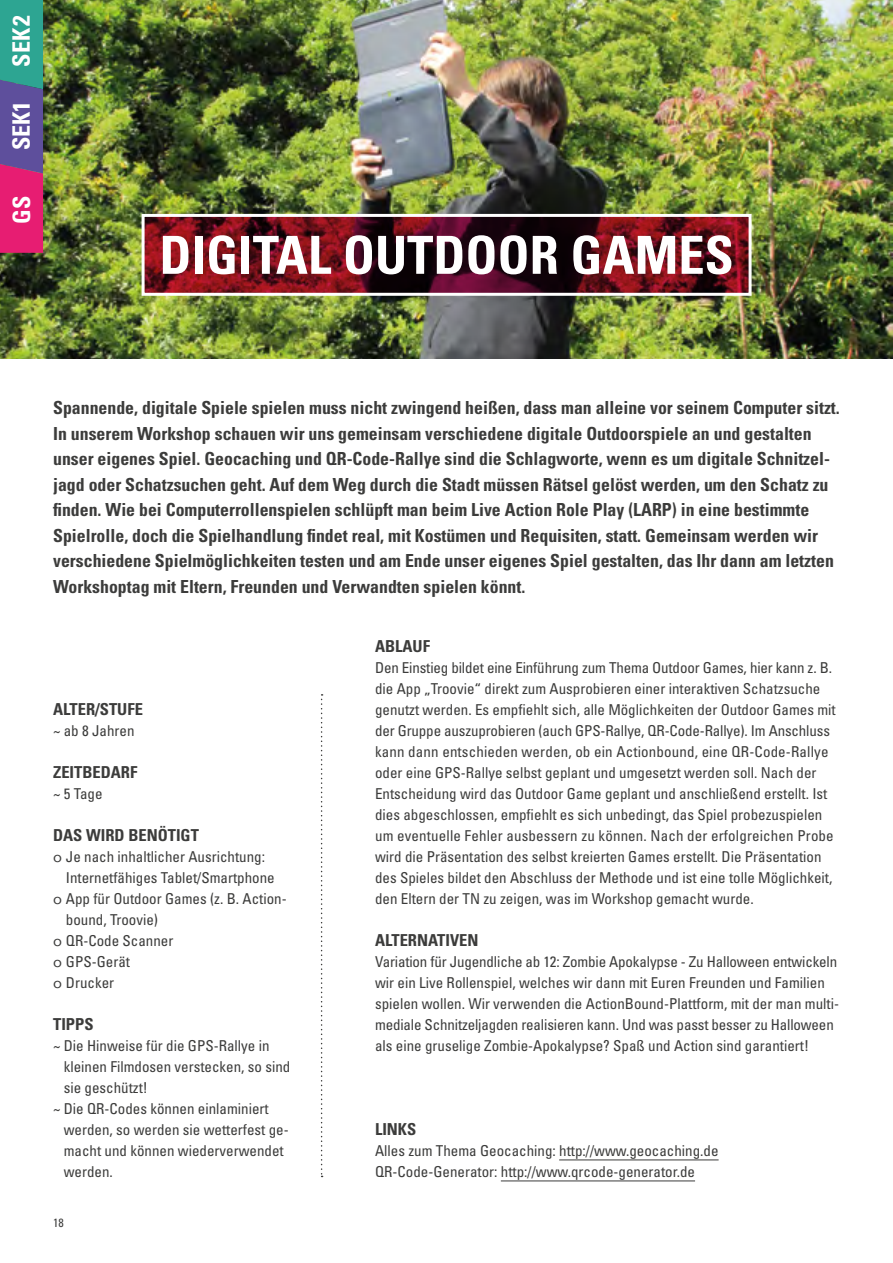
<style>
.page{position:relative;width:893px;height:1263px;background:#fff}
.page>*{position:absolute;margin:0;border:0;box-sizing:border-box;transform-origin:0 0}
.t1{font:700 condensed 52.5px "Univers";color:#fff}
.t2{font:700 condensed 24px "Univers";color:#fff}
.t3{font:700 condensed 18px/25.5px "Univers";color:#3c3c3b}
.t4{font:700 condensed 16.5px "Univers";color:#3c3c3b}
.t5{font:condensed 15px/21px "Univers";color:#3c3c3b}
.t6{font:condensed 12px "Univers";color:#3c3c3b}
.s1{font-family:"Avenir";font-stretch:normal}
</style>
<div class="page">
<hr style="left:892px;top:0;width:1px;height:568px;background:#3c3c3b">
<img style="left:0;top:0;width:893px;height:359px">
<svg style="left:146px;top:218px;width:602px;height:74px;background:#560b16"></svg>
<hr style="left:559px;top:1160px;width:160px;height:1px;background:#3c3c3b">
<hr style="left:501px;top:1181px;width:194px;height:1px;background:#3c3c3b">
<svg style="left:321px;top:694px;width:2px;height:483px"></svg>
<div style="left:142px;top:214px;width:610px;height:82px;border:3px solid #fff"></div>
<svg style="left:0;top:0;width:43px;height:253px;background:#7b5b8a"></svg>
<h2 class="t2" style="left:7px;top:67px;width:53px;rotate:-90deg">SEK2</h2>
<h2 class="t2" style="left:7px;top:150px;width:51px;rotate:-90deg">SEK1</h2>
<h2 class="t2" style="left:7px;top:224px;width:30px;rotate:-90deg">GS</h2>
<h1 class="t1" style="left:159px;top:223px;width:576px">DIGITAL OUTDOOR GAMES</h1>
<p class="t3" style="left:53px;top:395px;width:788px">Spannende, digitale Spiele spielen muss nicht zwingend heißen, dass man alleine vor seinem Computer sitzt.<br>In unserem Workshop schauen wir uns gemeinsam verschiedene digitale Outdoorspiele an und gestalten unser eigenes Spiel. Geocaching und QR-Code-Rallye sind die Schlagworte, wenn es um digitale Schnitzel&shy;jagd oder Schatzsuchen geht. Auf dem Weg durch die Stadt müssen Rätsel gelöst werden, um den Schatz zu finden. Wie bei Computerrollenspielen schlüpft man beim Live Action Role Play (LARP) in eine bestimmte Spielrolle, doch die Spielhandlung findet real, mit Kostümen und Requisiten, statt. Gemeinsam werden wir verschiedene Spielmöglichkeiten testen und am Ende unser eigenes Spiel gestalten, das Ihr dann am letzten Workshoptag mit Eltern, Freunden und Verwandten spielen könnt.</p>
<p class="t4" style="left:53px;top:699px;width:91px">ALTER/STUFE</p>
<p class="t5" style="left:53px;top:720px;width:83px">~ ab 8 Jahren</p>
<p class="t4" style="left:53px;top:762px;width:86px">ZEITBEDARF</p>
<p class="t5" style="left:53px;top:783px;width:51px">~ 5 Tage</p>
<p class="t4" style="left:53px;top:825px;width:147px">DAS WIRD BENÖTIGT</p>
<p class="t5" style="left:53px;top:846px;width:213px"><span class="s1">o</span> Je nach inhaltlicher Ausrichtung:</p>
<p class="t5" style="left:66px;top:867px;width:210px">Internetfähiges Tablet/Smartphone</p>
<p class="t5" style="left:53px;top:888px;width:235px"><span class="s1">o</span> App für Outdoor Games (z. B. Action-</p>
<p class="t5" style="left:66px;top:909px;width:94px">bound, Troovie)</p>
<p class="t5" style="left:53px;top:930px;width:122px"><span class="s1">o</span> QR-Code Scanner</p>
<p class="t5" style="left:53px;top:951px;width:78px"><span class="s1">o</span> GPS-Gerät</p>
<p class="t5" style="left:53px;top:972px;width:63px"><span class="s1">o</span> Drucker</p>
<p class="t4" style="left:53px;top:1014px;width:42px">TIPPS</p>
<p class="t5" style="left:53px;top:1035px;width:218px">~ Die Hinweise für die GPS-Rallye in</p>
<p class="t5" style="left:64px;top:1056px;width:228px">kleinen Filmdosen verstecken, so sind</p>
<p class="t5" style="left:64px;top:1077px;width:86px">sie geschützt!</p>
<p class="t5" style="left:53px;top:1098px;width:217px">~ Die QR-Codes können einlaminiert</p>
<p class="t5" style="left:64px;top:1119px;width:226px">werden, so werden sie wetterfest ge-</p>
<p class="t5" style="left:64px;top:1140px;width:221px">macht und können wiederverwendet</p>
<p class="t5" style="left:64px;top:1161px;width:51px">werden.</p>
<p class="t6" style="left:53px;top:1215px;width:12px">18</p>
<p class="t4" style="left:375px;top:636px;width:56px">ABLAUF</p>
<p class="t5" style="left:375px;top:657px;width:462px">Den Einstieg bildet eine Einführung zum Thema Outdoor Games, hier kann z. B. die App „Troovie“ direkt zum Ausprobieren einer interaktiven Schatzsuche genutzt werden. Es empfiehlt sich, alle Möglichkeiten der Outdoor Games mit der Gruppe auszuprobieren (auch GPS-Rallye, QR-Code-Rallye). Im Anschluss kann dann entschieden werden, ob ein Actionbound, eine QR-Code-Rallye oder eine GPS-Rallye selbst geplant und umgesetzt werden soll. Nach der Entscheidung wird das Outdoor Game geplant und anschließend erstellt. Ist dies abgeschlossen, empfiehlt es sich unbedingt, das Spiel probezuspielen um eventuelle Fehler ausbessern zu können. Nach der erfolgreichen Probe wird die Präsentation des selbst kreierten Games erstellt. Die Präsentation des Spieles bildet den Abschluss der Methode und ist eine tolle Möglichkeit, den Eltern der TN zu zeigen, was im Workshop gemacht wurde.</p>
<p class="t4" style="left:375px;top:930px;width:105px">ALTERNATIVEN</p>
<p class="t5" style="left:375px;top:951px;width:466px">Variation für Jugendliche ab 12: Zombie Apokalypse - Zu Halloween entwickeln wir ein Live Rollenspiel, welches wir dann mit Euren Freunden und Familien spielen wollen. Wir verwenden die ActionBound-Plattform, mit der man multi&shy;mediale Schnitzeljagden realisieren kann. Und was passt besser zu Halloween als eine gruselige Zombie-Apokalypse? Spaß und Action sind garantiert!</p>
<p class="t4" style="left:375px;top:1119px;width:43px">LINKS</p>
<p class="t5" style="left:375px;top:1140px;width:345px">Alles zum Thema Geocaching: http://www.geocaching.de<br>QR-Code-Generator: http://www.qrcode-generator.de</p>
</div>
